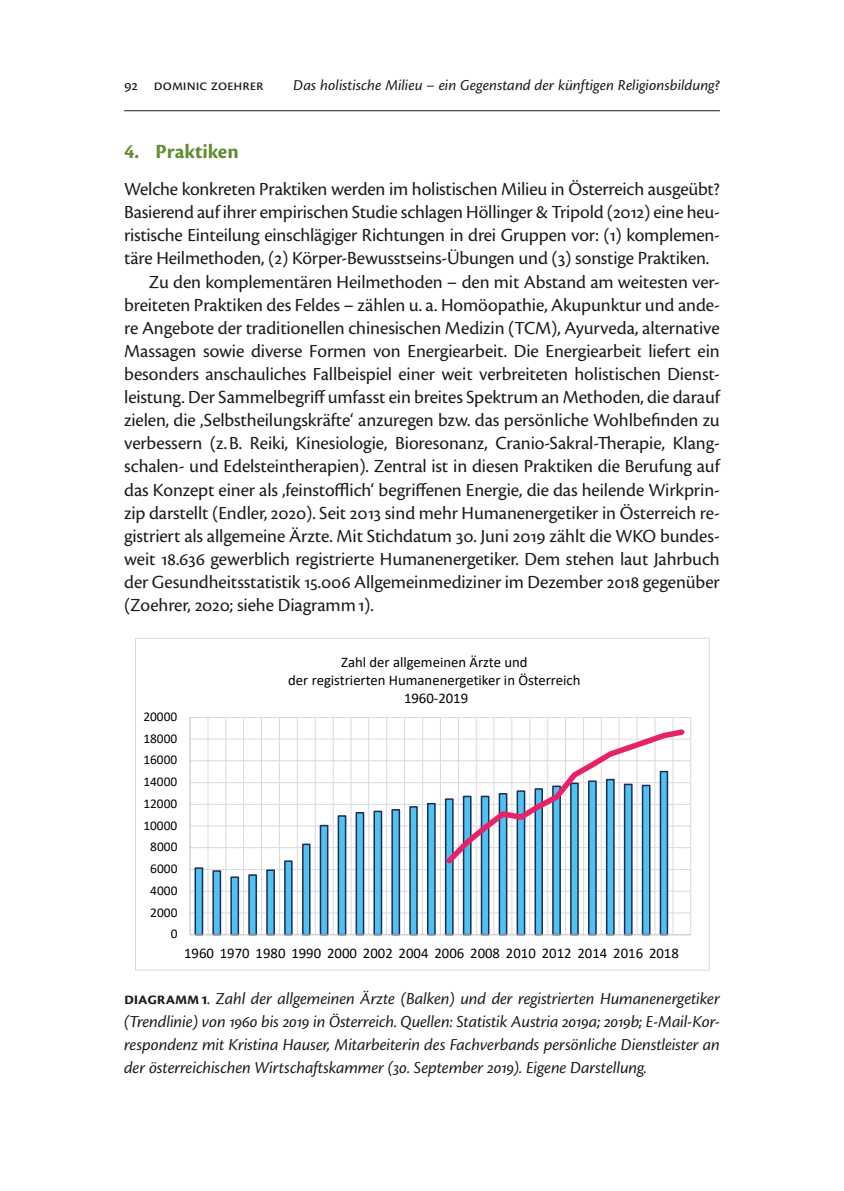
<style>
.page{position:relative;width:844px;height:1191px;background:#fff}
.page>*{position:absolute;margin:0;border:0;box-sizing:border-box;transform-origin:0 0}
.t1{font:700 21px "Cronos Pro";color:#618d33}
.Fließtext{font:19.25px/23.1px "Cronos Pro";letter-spacing:-.005em;color:#1d1d1b;text-align:justify}
.Fließtext_o_E{font:19.25px/23.1px "Cronos Pro";letter-spacing:-.01em;color:#1d1d1b;text-align:justify}
.Table_Figure{font:italic 17.5px/23.1px "Cronos Pro";letter-spacing:-.01em;color:#1d1d1b;text-align:justify}
.t2{font:15.75px "Cronos Pro Capt It";letter-spacing:-.005em;color:#1d1d1b}
.t3{font:15.75px "Cronos Pro Capt";color:#1d1d1b}
.t4{font:14.7px/18px "Calibri";color:#020203;text-align:center}
.t5{font:13.3px "Calibri";letter-spacing:.015em;color:#020203}
.s1{font-weight:600;font-style:normal}
</style>
<div class="page">
<hr style="left:124px;top:110px;width:595px;height:1px;background:#1d1d1b">
<hr style="left:190px;top:912px;width:500px;height:1px;background:#dadada">
<hr style="left:190px;top:890px;width:500px;height:1px;background:#dadada">
<hr style="left:190px;top:869px;width:500px;height:1px;background:#dadada">
<hr style="left:190px;top:847px;width:500px;height:1px;background:#dadada">
<hr style="left:190px;top:825px;width:500px;height:1px;background:#dadada">
<hr style="left:190px;top:804px;width:500px;height:1px;background:#dadada">
<hr style="left:190px;top:782px;width:500px;height:1px;background:#dadada">
<hr style="left:190px;top:760px;width:500px;height:1px;background:#dadada">
<hr style="left:190px;top:738px;width:500px;height:1px;background:#dadada">
<hr style="left:190px;top:717px;width:500px;height:1px;background:#dadada">
<hr style="left:207px;top:717px;width:1px;height:217px;background:#dadada">
<hr style="left:225px;top:717px;width:1px;height:217px;background:#dadada">
<hr style="left:243px;top:717px;width:1px;height:217px;background:#dadada">
<hr style="left:261px;top:717px;width:1px;height:217px;background:#dadada">
<hr style="left:279px;top:717px;width:1px;height:217px;background:#dadada">
<hr style="left:297px;top:717px;width:1px;height:217px;background:#dadada">
<hr style="left:315px;top:717px;width:1px;height:217px;background:#dadada">
<hr style="left:332px;top:717px;width:1px;height:217px;background:#dadada">
<hr style="left:350px;top:717px;width:1px;height:217px;background:#dadada">
<hr style="left:368px;top:717px;width:1px;height:217px;background:#dadada">
<hr style="left:386px;top:717px;width:1px;height:217px;background:#dadada">
<hr style="left:404px;top:717px;width:1px;height:217px;background:#dadada">
<hr style="left:422px;top:717px;width:1px;height:217px;background:#dadada">
<hr style="left:440px;top:717px;width:1px;height:217px;background:#dadada">
<hr style="left:458px;top:717px;width:1px;height:217px;background:#dadada">
<hr style="left:475px;top:717px;width:1px;height:217px;background:#dadada">
<hr style="left:493px;top:717px;width:1px;height:217px;background:#dadada">
<hr style="left:511px;top:717px;width:1px;height:217px;background:#dadada">
<hr style="left:529px;top:717px;width:1px;height:217px;background:#dadada">
<hr style="left:547px;top:717px;width:1px;height:217px;background:#dadada">
<hr style="left:565px;top:717px;width:1px;height:217px;background:#dadada">
<hr style="left:583px;top:717px;width:1px;height:217px;background:#dadada">
<hr style="left:600px;top:717px;width:1px;height:217px;background:#dadada">
<hr style="left:618px;top:717px;width:1px;height:217px;background:#dadada">
<hr style="left:636px;top:717px;width:1px;height:217px;background:#dadada">
<hr style="left:654px;top:717px;width:1px;height:217px;background:#dadada">
<hr style="left:672px;top:717px;width:1px;height:217px;background:#dadada">
<hr style="left:690px;top:717px;width:1px;height:217px;background:#dadada">
<svg style="left:194px;top:770px;width:474px;height:164px"></svg>
<hr style="left:189px;top:717px;width:1px;height:217px;background:#c0bfbf">
<hr style="left:190px;top:934px;width:500px;height:1px;background:#c0bfbf">
<svg style="left:441px;top:725px;width:247px;height:143px"></svg>
<p class="t3" style="left:124px;top:76px;width:141px">92 Dominic Zoehrer</p>
<p class="t2" style="left:293px;top:77px;width:428px">Das holistische Milieu – ein Gegenstand der künftigen Religionsbildung?</p>
<p class="t1" style="left:124px;top:139px;width:116px">4. Praktiken</p>
<p class="Fließtext_o_E" style="left:124px;top:178px;width:597px">Welche konkreten Praktiken werden im holistischen Milieu in Österreich ausgeübt?<br>Basierend auf ihrer empirischen Studie schlagen Höllinger &amp; Tripold (2012) eine heu&shy;ristische Einteilung einschlägiger Richtungen in drei Gruppen vor: (1) komplemen&shy;täre Heilmethoden, (2) Körper-Bewusstseins-Übungen und (3) sonstige Praktiken.</p>
<p class="Fließtext" style="left:124px;top:270px;width:597px;text-indent:25px">Zu den komplementären Heilmethoden – den mit Abstand am weitesten ver&shy;breiteten Praktiken des Feldes – zählen u. a. Homöopathie, Akupunktur und ande&shy;re Angebote der traditionellen chinesischen Medizin (TCM), Ayurveda, alternative Massagen sowie diverse Formen von Energiearbeit. Die Energiearbeit liefert ein besonders anschauliches Fallbeispiel einer weit verbreiteten holistischen Dienst&shy;leistung. Der Sammelbegriff umfasst ein breites Spektrum an Methoden, die darauf zielen, die ‚Selbstheilungskräfte‘ anzuregen bzw. das persönliche Wohlbefinden zu verbessern (z.B. Reiki, Kinesiologie, Bioresonanz, Cranio-Sakral-Therapie, Klang&shy;schalen- und Edelsteintherapien). Zentral ist in diesen Praktiken die Berufung auf das Konzept einer als ‚feinstofflich‘ begriffenen Energie, die das heilende Wirkprin&shy;zip darstellt (Endler, 2020). Seit 2013 sind mehr Humanenergetiker in Österreich re&shy;gistriert als allgemeine Ärzte. Mit Stichdatum 30. Juni 2019 zählt die WKO bundes&shy;weit 18.636 gewerblich registrierte Humanenergetiker. Dem stehen laut Jahrbuch der Gesundheitsstatistik 15.006 Allgemeinmediziner im Dezember 2018 gegenüber (Zoehrer, 2020; siehe Diagramm1).</p>
<p class="t5" style="left:143px;top:707px;width:36px">20000</p>
<p class="t5" style="left:143px;top:729px;width:36px">18000</p>
<p class="t5" style="left:143px;top:751px;width:36px">16000</p>
<p class="t5" style="left:143px;top:772px;width:36px">14000</p>
<p class="t5" style="left:143px;top:794px;width:36px">12000</p>
<p class="t5" style="left:143px;top:816px;width:36px">10000</p>
<p class="t5" style="left:150px;top:837px;width:29px">8000</p>
<p class="t5" style="left:150px;top:859px;width:29px">6000</p>
<p class="t5" style="left:150px;top:881px;width:29px">4000</p>
<p class="t5" style="left:150px;top:903px;width:29px">2000</p>
<p class="t5" style="left:171px;top:924px;width:8px">0</p>
<p class="t4" style="left:288px;top:652px;width:294px">Zahl der allgemeinen Ärzte und<br>der registrierten Humanenergetiker in Österreich<br>1960-2019</p>
<p class="t4" style="left:184px;top:943px;width:496px">1960 1970 1980 1990 2000 2002 2004 2006 2008 2010 2012 2014 2016 2018</p>
<p class="Table_Figure" style="left:124px;top:987px;width:597px"><span class="s1">Diagramm1</span>. Zahl der allgemeinen Ärzte (Balken) und der registrierten Humanenergetiker (Trendlinie) von 1960 bis 2019 in Österreich. Quellen: Statistik Austria 2019a; 2019b; E-Mail-Kor&shy;respondenz mit Kristina Hauser, Mitarbeiterin des Fachverbands persönliche Dienstleister an der österreichischen Wirtschaftskammer (30. September 2019). Eigene Darstellung.</p>
</div>
